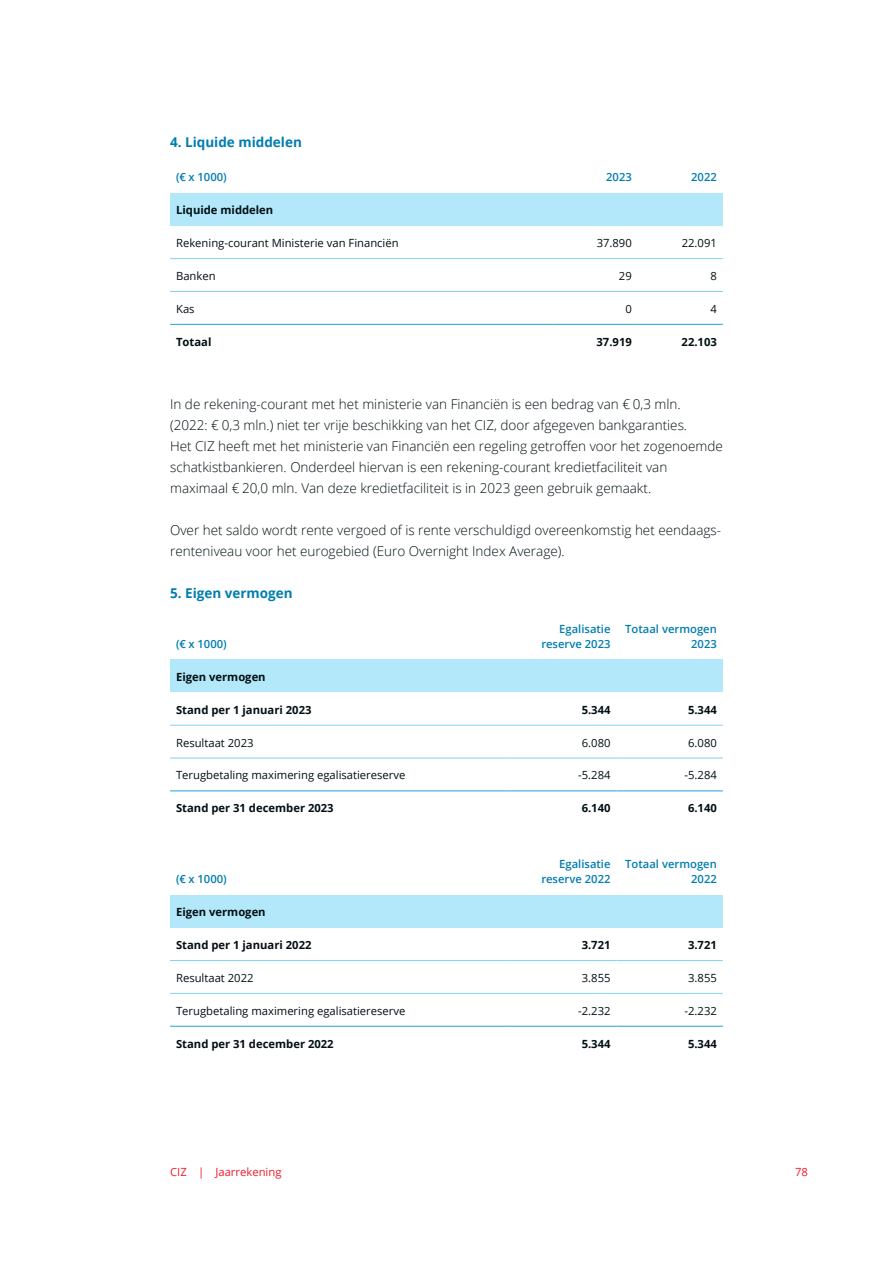
<style>
.page{position:relative;width:893px;height:1263px;background:#fff}
.page>*{position:absolute;margin:0;border:0;box-sizing:border-box;transform-origin:0 0}
.P_Body{font:300 13.5px/21px "Open Sans";color:#010f13}
.P_Body_witregel{font:300 13.5px/21px "Open Sans";color:#010f13}
.H5_Tussenkop{font:700 13.5px "Open Sans";color:#007db0}
.Tabel_Body{font:11.25px "Open Sans";color:#010f13}
.Tabel_Koprij_Rechtslijnend{font:600 11.25px/15px "Open Sans";color:#007db0;text-align:right}
.Tabel_Tussenkop_Rechtslijnend{font:700 11.25px "Open Sans";color:#010f13}
.Tabel_Body_Rechtslijnend{font:11.25px "Open Sans";color:#010f13}
.Tabel_Tussenkop{font:700 11.25px "Open Sans";color:#010f13}
.Tabel_Body-2{font:700 11.25px "Open Sans";color:#010f13}
.Tabel_Body_Rechtslijnend-2{font:700 11.25px "Open Sans";color:#010f13}
.t1{font:11.25px "Open Sans";color:#ed1c29}
</style>
<div class="page">
<div style="left:170px;top:193px;width:553px;height:33px;background:#b3e8fa"></div>
<hr style="left:170px;top:258px;width:383px;height:1px;background:#82d1f5">
<hr style="left:553px;top:258px;width:85px;height:1px;background:#82d1f5">
<hr style="left:638px;top:258px;width:85px;height:1px;background:#82d1f5">
<hr style="left:170px;top:291px;width:383px;height:1px;background:#82d1f5">
<hr style="left:553px;top:291px;width:85px;height:1px;background:#82d1f5">
<hr style="left:638px;top:291px;width:85px;height:1px;background:#82d1f5">
<hr style="left:170px;top:324px;width:383px;height:1px;background:#1fa3d4">
<hr style="left:553px;top:324px;width:85px;height:1px;background:#1fa3d4">
<hr style="left:638px;top:324px;width:85px;height:1px;background:#1fa3d4">
<div style="left:170px;top:659px;width:553px;height:33px;background:#b3e8fa"></div>
<hr style="left:170px;top:758px;width:340px;height:1px;background:#82d1f5">
<hr style="left:510px;top:758px;width:107px;height:1px;background:#82d1f5">
<hr style="left:617px;top:758px;width:106px;height:1px;background:#82d1f5">
<hr style="left:170px;top:790px;width:340px;height:1px;background:#1fa3d4">
<hr style="left:510px;top:790px;width:107px;height:1px;background:#1fa3d4">
<hr style="left:617px;top:790px;width:106px;height:1px;background:#1fa3d4">
<hr style="left:170px;top:725px;width:340px;height:1px;background:#82d1f5">
<hr style="left:510px;top:725px;width:107px;height:1px;background:#82d1f5">
<hr style="left:617px;top:725px;width:106px;height:1px;background:#82d1f5">
<div style="left:170px;top:895px;width:553px;height:33px;background:#b3e8fa"></div>
<hr style="left:170px;top:960px;width:340px;height:1px;background:#82d1f5">
<hr style="left:510px;top:960px;width:107px;height:1px;background:#82d1f5">
<hr style="left:617px;top:960px;width:106px;height:1px;background:#82d1f5">
<hr style="left:170px;top:993px;width:340px;height:1px;background:#82d1f5">
<hr style="left:510px;top:993px;width:107px;height:1px;background:#82d1f5">
<hr style="left:617px;top:993px;width:106px;height:1px;background:#82d1f5">
<hr style="left:170px;top:1026px;width:340px;height:1px;background:#1fa3d4">
<hr style="left:510px;top:1026px;width:107px;height:1px;background:#1fa3d4">
<hr style="left:617px;top:1026px;width:106px;height:1px;background:#1fa3d4">
<h5 class="H5_Tussenkop" style="left:170px;top:132px;width:133px">4. Liquide middelen</h5>
<p class="Tabel_Koprij_Rechtslijnend" style="left:176px;top:170px;width:52px">(€ x 1000)</p>
<p class="Tabel_Koprij_Rechtslijnend" style="left:606px;top:170px;width:27px">2023</p>
<p class="Tabel_Koprij_Rechtslijnend" style="left:691px;top:170px;width:27px">2022</p>
<p class="Tabel_Tussenkop" style="left:176px;top:202px;width:99px">Liquide middelen</p>
<p class="Tabel_Body" style="left:176px;top:235px;width:224px">Rekening-courant Ministerie van Financiën</p>
<p class="Tabel_Body_Rechtslijnend" style="left:597px;top:235px;width:37px">37.890</p>
<p class="Tabel_Body_Rechtslijnend" style="left:682px;top:235px;width:37px">22.091</p>
<p class="Tabel_Body" style="left:176px;top:268px;width:41px">Banken</p>
<p class="Tabel_Body_Rechtslijnend" style="left:619px;top:268px;width:14px">29</p>
<p class="Tabel_Body_Rechtslijnend" style="left:710px;top:268px;width:8px">8</p>
<p class="Tabel_Body" style="left:176px;top:301px;width:20px">Kas</p>
<p class="Tabel_Body_Rechtslijnend" style="left:625px;top:301px;width:8px">0</p>
<p class="Tabel_Body_Rechtslijnend" style="left:710px;top:301px;width:8px">4</p>
<p class="Tabel_Tussenkop_Rechtslijnend" style="left:176px;top:334px;width:37px">Totaal</p>
<p class="Tabel_Tussenkop_Rechtslijnend" style="left:596px;top:334px;width:37px">37.919</p>
<p class="Tabel_Tussenkop_Rechtslijnend" style="left:682px;top:334px;width:37px">22.103</p>
<p class="P_Body_witregel" style="left:170px;top:393px;width:512px">In de rekening-courant met het ministerie van Financiën is een bedrag van € 0,3 mln.</p>
<p class="P_Body" style="left:170px;top:414px;width:554px">(2022: € 0,3 mln.) niet ter vrije beschikking van het CIZ, door afgegeven bankgaranties.<br>Het CIZ heeft met het ministerie van Financiën een regeling getroffen voor het zogenoemde schatkistbankieren. Onderdeel hiervan is een rekening-courant kredietfaciliteit van maximaal € 20,0 mln. Van deze kredietfaciliteit is in 2023 geen gebruik gemaakt.</p>
<p class="P_Body_witregel" style="left:170px;top:519px;width:553px">Over het saldo wordt rente vergoed of is rente verschuldigd overeenkomstig het eendaags&shy;renteniveau voor het eurogebied (Euro Overnight Index Average).</p>
<h5 class="H5_Tussenkop" style="left:170px;top:584px;width:124px">5. Eigen vermogen</h5>
<p class="Tabel_Koprij_Rechtslijnend" style="left:176px;top:636px;width:52px">(€ x 1000)</p>
<p class="Tabel_Koprij_Rechtslijnend" style="left:541px;top:621px;width:71px">Egalisatie reserve 2023</p>
<p class="Tabel_Koprij_Rechtslijnend" style="left:625px;top:621px;width:93px">Totaal vermogen<br>2023</p>
<p class="Tabel_Tussenkop" style="left:176px;top:669px;width:91px">Eigen vermogen</p>
<p class="Tabel_Body-2" style="left:176px;top:702px;width:137px">Stand per 1 januari 2023</p>
<p class="Tabel_Body_Rechtslijnend-2" style="left:582px;top:702px;width:30px">5.344</p>
<p class="Tabel_Body_Rechtslijnend-2" style="left:688px;top:702px;width:30px">5.344</p>
<p class="Tabel_Body" style="left:176px;top:735px;width:79px">Resultaat 2023</p>
<p class="Tabel_Body_Rechtslijnend" style="left:582px;top:735px;width:30px">6.080</p>
<p class="Tabel_Body_Rechtslijnend" style="left:688px;top:735px;width:30px">6.080</p>
<p class="Tabel_Body" style="left:176px;top:768px;width:231px">Terugbetaling maximering egalisatiereserve</p>
<p class="Tabel_Body_Rechtslijnend" style="left:578px;top:768px;width:34px">-5.284</p>
<p class="Tabel_Body_Rechtslijnend" style="left:684px;top:768px;width:34px">-5.284</p>
<p class="Tabel_Tussenkop_Rechtslijnend" style="left:176px;top:800px;width:159px">Stand per 31 december 2023</p>
<p class="Tabel_Tussenkop_Rechtslijnend" style="left:582px;top:800px;width:30px">6.140</p>
<p class="Tabel_Tussenkop_Rechtslijnend" style="left:688px;top:800px;width:30px">6.140</p>
<p class="Tabel_Koprij_Rechtslijnend" style="left:176px;top:871px;width:52px">(€ x 1000)</p>
<p class="Tabel_Koprij_Rechtslijnend" style="left:541px;top:856px;width:71px">Egalisatie reserve 2022</p>
<p class="Tabel_Koprij_Rechtslijnend" style="left:625px;top:856px;width:93px">Totaal vermogen<br>2022</p>
<p class="Tabel_Tussenkop" style="left:176px;top:904px;width:91px">Eigen vermogen</p>
<p class="Tabel_Body-2" style="left:176px;top:937px;width:137px">Stand per 1 januari 2022</p>
<p class="Tabel_Body_Rechtslijnend-2" style="left:582px;top:937px;width:30px">3.721</p>
<p class="Tabel_Body_Rechtslijnend-2" style="left:688px;top:937px;width:30px">3.721</p>
<p class="Tabel_Body" style="left:176px;top:970px;width:79px">Resultaat 2022</p>
<p class="Tabel_Body_Rechtslijnend" style="left:582px;top:970px;width:30px">3.855</p>
<p class="Tabel_Body_Rechtslijnend" style="left:688px;top:970px;width:30px">3.855</p>
<p class="Tabel_Body" style="left:176px;top:1003px;width:231px">Terugbetaling maximering egalisatiereserve</p>
<p class="Tabel_Body_Rechtslijnend" style="left:578px;top:1003px;width:34px">-2.232</p>
<p class="Tabel_Body_Rechtslijnend" style="left:684px;top:1003px;width:34px">-2.232</p>
<p class="Tabel_Tussenkop_Rechtslijnend" style="left:176px;top:1035px;width:159px">Stand per 31 december 2022</p>
<p class="Tabel_Tussenkop_Rechtslijnend" style="left:582px;top:1035px;width:30px">5.344</p>
<p class="Tabel_Tussenkop_Rechtslijnend" style="left:688px;top:1035px;width:30px">5.344</p>
<p class="t1" style="left:170px;top:1164px;width:113px">CIZ | Jaarrekening</p>
<p class="t1" style="left:795px;top:1164px;width:14px">78</p>
</div>
